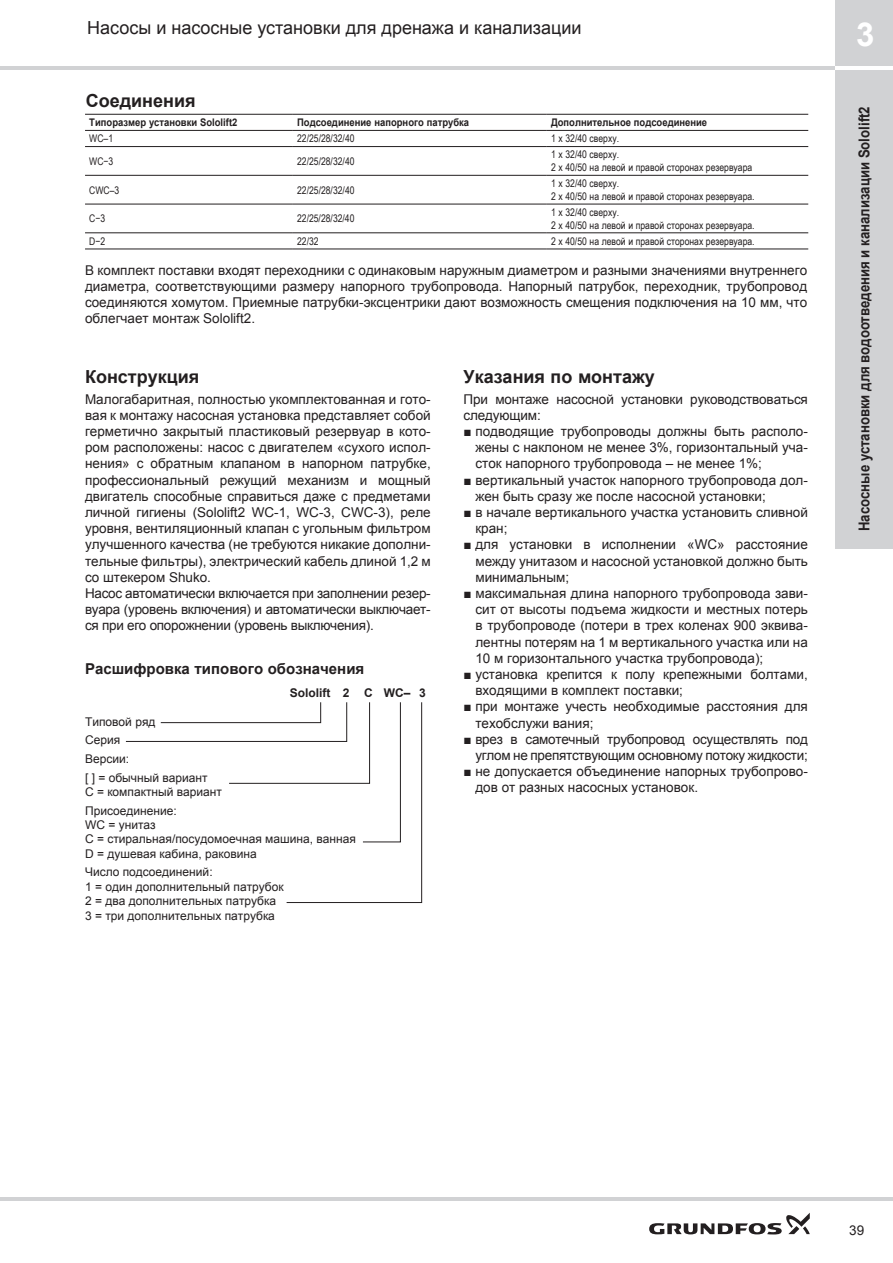
<style>
.page{position:relative;width:893px;height:1263px;background:#fff}
.page>*{position:absolute;margin:0;border:0;box-sizing:border-box;transform-origin:0 0}
.t1{font:700 33px "Arial";color:#fff}
.t2{font:18px "Arial";color:#231f20}
.t3{font:700 18px "Arial";color:#231f20}
.t4{font:700 15px "Arial";color:#231f20;scale:.88 1}
.t5{font:700 15px "Arial";color:#231f20}
.t6{font:13.5px/16.2px "Arial";color:#231f20}
.t7{font:13.5px/16.2px "Arial";letter-spacing:-.02em;color:#231f20;text-align:right}
.t8{font:12px/14.4px "Arial";color:#231f20}
.t9{font:700 12px "Arial";color:#231f20}
.t10{font:10.5px/12.6px "Arial Narrow";color:#231f20}
.t11{font:700 10.5px "Arial";color:#231f20;scale:.9 1}
</style>
<div class="page">
<hr style="left:0;top:67px;width:893px;height:3px;background:#d1d2d4">
<div style="left:836px;top:0;width:57px;height:549px;background:#d1d2d4"></div>
<hr style="left:836px;top:67px;width:57px;height:3px;background:#fff">
<hr style="left:0;top:1198px;width:893px;height:3px;background:#d1d2d4">
<svg style="left:649px;top:1213px;width:161px;height:21px"></svg>
<hr style="left:85px;top:114px;width:208px;height:1px;background:#231f20">
<hr style="left:293px;top:114px;width:254px;height:1px;background:#231f20">
<hr style="left:547px;top:114px;width:261px;height:1px;background:#231f20">
<hr style="left:85px;top:130px;width:208px;height:1px;background:#231f20">
<hr style="left:293px;top:130px;width:254px;height:1px;background:#231f20">
<hr style="left:547px;top:130px;width:261px;height:1px;background:#231f20">
<hr style="left:85px;top:146px;width:208px;height:1px;background:#231f20">
<hr style="left:293px;top:146px;width:254px;height:1px;background:#231f20">
<hr style="left:547px;top:146px;width:261px;height:1px;background:#231f20">
<hr style="left:85px;top:175px;width:208px;height:1px;background:#231f20">
<hr style="left:293px;top:175px;width:254px;height:1px;background:#231f20">
<hr style="left:547px;top:175px;width:261px;height:1px;background:#231f20">
<hr style="left:85px;top:204px;width:208px;height:1px;background:#231f20">
<hr style="left:293px;top:204px;width:254px;height:1px;background:#231f20">
<hr style="left:547px;top:204px;width:261px;height:1px;background:#231f20">
<hr style="left:85px;top:232px;width:208px;height:1px;background:#231f20">
<hr style="left:293px;top:232px;width:254px;height:1px;background:#231f20">
<hr style="left:547px;top:232px;width:261px;height:1px;background:#231f20">
<hr style="left:85px;top:249px;width:208px;height:1px;background:#231f20">
<hr style="left:293px;top:249px;width:254px;height:1px;background:#231f20">
<hr style="left:547px;top:249px;width:261px;height:1px;background:#231f20">
<svg style="left:125px;top:702px;width:297px;height:201px"></svg>
<h2 class="t2" style="left:87px;top:16px;width:496px">Насосы и насосные установки для дренажа и канализации</h2>
<h2 class="t3" style="left:86px;top:88px;width:111px">Соединения</h2>
<p class="t11" style="left:89px;top:115px;width:166px">Типоразмер установки Sololift2</p>
<p class="t11" style="left:297px;top:115px;width:193px">Подсоединение напорного патрубка</p>
<p class="t11" style="left:551px;top:115px;width:175px">Дополнительное подсоединение</p>
<p class="t10" style="left:89px;top:132px;width:25px">WC–1</p>
<p class="t10" style="left:297px;top:132px;width:59px">22/25/28/32/40</p>
<p class="t10" style="left:551px;top:132px;width:70px">1 x 32/40 сверху.</p>
<p class="t10" style="left:89px;top:154px;width:26px">WC−3</p>
<p class="t10" style="left:297px;top:154px;width:59px">22/25/28/32/40</p>
<p class="t10" style="left:551px;top:148px;width:203px">1 x 32/40 сверху.<br>2 x 40/50 на левой и правой сторонах резервуара</p>
<p class="t10" style="left:89px;top:183px;width:32px">CWC–3</p>
<p class="t10" style="left:297px;top:183px;width:59px">22/25/28/32/40</p>
<p class="t10" style="left:551px;top:177px;width:205px">1 x 32/40 сверху.<br>2 x 40/50 на левой и правой сторонах резервуара.</p>
<p class="t10" style="left:89px;top:212px;width:18px">C−3</p>
<p class="t10" style="left:297px;top:212px;width:59px">22/25/28/32/40</p>
<p class="t10" style="left:551px;top:206px;width:205px">1 x 32/40 сверху.<br>2 x 40/50 на левой и правой сторонах резервуара.</p>
<p class="t10" style="left:89px;top:234px;width:18px">D−2</p>
<p class="t10" style="left:297px;top:234px;width:23px">22/32</p>
<p class="t10" style="left:551px;top:234px;width:205px">2 x 40/50 на левой и правой сторонах резервуара.</p>
<p class="t6" style="left:85px;top:262px;width:724px;text-align:justify">В комплект поставки входят переходники с одинаковым наружным диаметром и разными значениями внутреннего диаметра, соответствующими размеру напорного трубопровода. Напорный патрубок, переходник, трубопровод соединяются хомутом. Приемные патрубки-эксцентрики дают возможность смещения подключения на 10 мм, что облегчает монтаж Sololift2.</p>
<h2 class="t3" style="left:85px;top:365px;width:116px">Конструкция</h2>
<p class="t6" style="left:85px;top:391px;width:347px">Малогабаритная, полностью укомплектованная и гото&shy;вая к монтажу насосная установка представляет собой герметично закрытый пластиковый резервуар в кото&shy;ром расположены: насос с двигателем «сухого испол&shy;нения» с обратным клапаном в напорном патрубке, профессиональный режущий механизм и мощный двигатель способные справиться даже с предметами личной гигиены (Sololift2 WC-1, WC-3, CWC-3), реле уровня, вентиляционный клапан с угольным фильтром улучшенного качества (не требуются никакие дополни&shy;тельные фильтры), электрический кабель длиной 1,2 м со штекером Shuko.<br>Насос автоматически включается при заполнении резер&shy;вуара (уровень включения) и автоматически выключает&shy;ся при его опорожнении (уровень выключения).</p>
<p class="t5" style="left:85px;top:659px;width:281px">Расшифровка типового обозначения</p>
<p class="t9" style="left:290px;top:685px;width:138px">Sololift 2 С WC– 3</p>
<p class="t8" style="left:85px;top:712px;width:124px;line-height:18.6px">Типовой ряд<br>Cерия<br>Версии:<br>[ ] = обычный вариант</p>
<p class="t8" style="left:85px;top:782px;width:138px;line-height:18.6px">С = компактный вариант<br>Присоединение:</p>
<p class="t8" style="left:85px;top:818px;width:272px">WC = унитаз<br>C = стиральная/посудомоечная машина, ванная<br>D = душевая кабина, раковина</p>
<p class="t8" style="left:85px;top:865px;width:200px">Число подсоединений:<br>1 = один дополнительный патрубок<br>2 = два дополнительных патрубка<br>3 = три дополнительных патрубка</p>
<h2 class="t3" style="left:463px;top:365px;width:193px">Указания по монтажу</h2>
<p class="t6" style="left:463px;top:391px;width:346px">При монтаже насосной установки руководствоваться следующим:</p>
<p class="t6" style="left:475px;top:423px;width:334px;text-align:justify;text-indent:-12px">■ подводящие трубопроводы должны быть располо&shy;жены с наклоном не менее 3%, горизонтальный уча&shy;сток напорного трубопровода – не менее 1%;</p>
<p class="t6" style="left:475px;top:472px;width:334px;text-indent:-12px">■ вертикальный участок напорного трубопровода дол&shy;жен быть сразу же после насосной установки;</p>
<p class="t6" style="left:475px;top:504px;width:334px;text-indent:-12px">■ в начале вертикального участка установить сливной кран;</p>
<p class="t6" style="left:475px;top:537px;width:334px;text-align:justify;text-indent:-12px">■ для установки в исполнении «WC» расстояние между унитазом и насосной установкой должно быть минимальным;</p>
<p class="t6" style="left:475px;top:585px;width:334px;text-align:justify;text-indent:-12px">■ максимальная длина напорного трубопровода зави&shy;сит от высоты подъема жидкости и местных потерь в трубопроводе (потери в трех коленах 900 эквива&shy;лентны потерям на 1 м вертикального участка или на 10 м горизонтального участка трубопровода);</p>
<p class="t6" style="left:475px;top:666px;width:334px;text-indent:-12px">■ установка крепится к полу крепежными болтами, входящими в комплект поставки;</p>
<p class="t6" style="left:475px;top:699px;width:334px;text-indent:-12px">■ при монтаже учесть необходимые расстояния для техобслужи вания;</p>
<p class="t7" style="left:463px;top:731px;width:346px">■ врез в самотечный трубопровод осуществлять под углом не препятствующим основному потоку жидкости;</p>
<p class="t6" style="left:475px;top:763px;width:334px;text-indent:-12px">■ не допускается объединение напорных трубопрово&shy;дов от разных насосных установок.</p>
<h1 class="t1" style="left:856px;top:12px;width:20px">3</h1>
<p class="t4" style="left:854px;top:531px;width:484px;rotate:-90deg">Насосные установки для водоотведения и канализации Sololift2</p>
<p class="t6" style="left:849px;top:1222px;width:17px">39</p>
</div>
